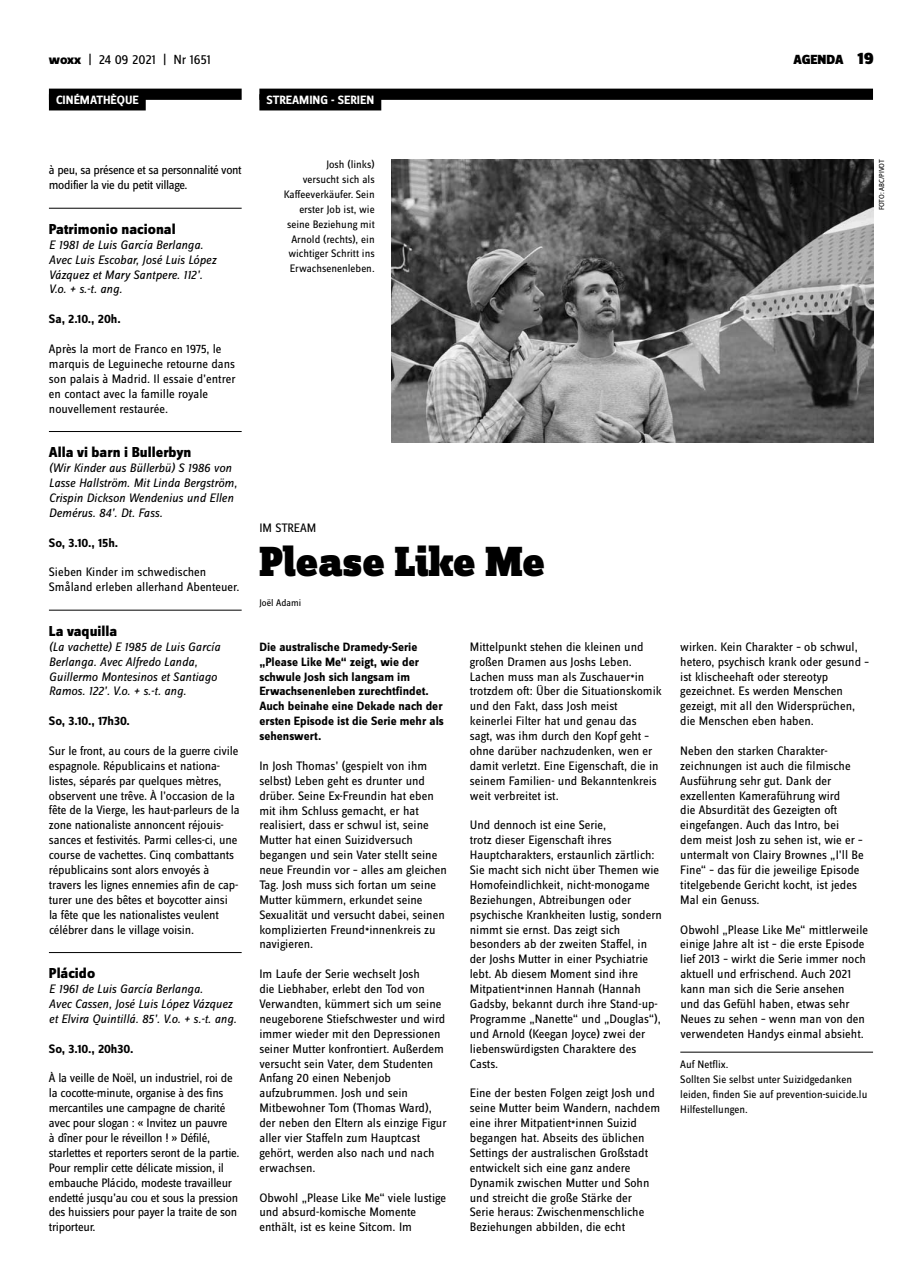
<style>
.page{position:relative;width:922px;height:1276px;background:#fff}
.page>*{position:absolute;margin:0;border:0;box-sizing:border-box;transform-origin:0 0}
.t1{font:900 43.75px "Zine Slab Dis";letter-spacing:-.01em;color:#000}
.t2{font:800 15px "Zine Sans Dis";color:#000}
.t3{font:13.75px "Zine Sans Dis";letter-spacing:-.01em;color:#000}
.t4{font:900 13.75px "Zine Sans Dis";color:#000}
.t5{font:12.75px/14.9px "Zine Sans Dis";color:#000}
.t6{font:italic 12.75px/14.9px "Zine Sans Dis";color:#000}
.t7{font:12.75px/14.9px "Zine Sans Dis";letter-spacing:-.02em;color:#000}
.t8{font:12.75px/14.9px "Zine Sans Dis";letter-spacing:-.03em;color:#000}
.t9{font:700 12.75px "Zine Sans Dis";color:#000}
.t10{font:700 12.5px/14.9px "Zine Sans Dis";color:#000}
.t11{font:700 12.5px "Zine Sans Dis";color:#fff}
.t12{font:11.25px/14.9px "Zine Sans Dis";color:#000;text-align:right}
.t13{font:10px "Zine Sans Dis";color:#000}
.t14{font:7.5px "Zine Sans Dis";letter-spacing:-.01em;color:#000}
.s1{font-weight:800}
.s2{font-size:17.5px}
</style>
<div class="page">
<div style="left:259px;top:89px;width:613px;height:11px;background:#000"></div>
<div style="left:259px;top:94px;width:122px;height:16px;background:#000"></div>
<img style="left:391px;top:159px;width:481px;height:283px">
<hr style="left:49px;top:208px;width:192px;height:1px;background:#000">
<hr style="left:49px;top:431px;width:192px;height:1px;background:#000">
<hr style="left:49px;top:610px;width:192px;height:1px;background:#000">
<hr style="left:49px;top:952px;width:192px;height:1px;background:#000">
<div style="left:49px;top:89px;width:192px;height:11px;background:#000"></div>
<div style="left:49px;top:94px;width:97px;height:16px;background:#000"></div>
<hr style="left:680px;top:1052px;width:192px;height:1px;background:#000">
<p class="t3" style="left:49px;top:53px;width:163px"><span class="s1">woxx</span> | 24 09 2021 | Nr 1651</p>
<p class="t4" style="left:793px;top:52px;width:82px">AGENDA <span class="s2">19</span></p>
<p class="t11" style="left:266px;top:93px;width:109px">STREAMING - SERIEN</p>
<p class="t11" style="left:56px;top:93px;width:84px">CINÉMATHÈQUE</p>
<p class="t8" style="left:49px;top:163px;width:194px">à peu, sa présence et sa personnalité vont modifier la vie du petit village.</p>
<p class="t2" style="left:49px;top:221px;width:128px">Patrimonio nacional</p>
<p class="t6" style="left:49px;top:237px;width:169px">E 1981 de Luis García Berlanga.<br>Avec Luis Escobar, José Luis López<br>Vázquez et Mary Santpere. 112’.<br>V.o. + s.-t. ang.</p>
<p class="t9" style="left:49px;top:312px;width:73px">Sa, 2.10., 20h.</p>
<p class="t5" style="left:49px;top:342px;width:188px">Après la mort de Franco en 1975, le marquis de Leguineche retourne dans son palais à Madrid. Il essaie d’entrer en contact avec la famille royale nouvellement restaurée.</p>
<p class="t2" style="left:49px;top:444px;width:144px">Alla vi barn i Bullerbyn</p>
<p class="t6" style="left:49px;top:460px;width:190px">(Wir Kinder aus Büllerbü) S 1986 von Lasse Hallström. Mit Linda Bergström, Crispin Dickson Wendenius und Ellen Demérus. 84’. Dt. Fass.</p>
<p class="t9" style="left:49px;top:536px;width:71px">So, 3.10., 15h.</p>
<p class="t5" style="left:49px;top:565px;width:192px">Sieben Kinder im schwedischen<br>Småland erleben allerhand Abenteuer.</p>
<p class="t2" style="left:49px;top:623px;width:70px">La vaquilla</p>
<p class="t6" style="left:49px;top:639px;width:173px">(La vachette) E 1985 de Luis García<br>Berlanga. Avec Alfredo Landa,<br>Guillermo Montesinos et Santiago<br>Ramos. 122’. V.o. + s.-t. ang.</p>
<p class="t9" style="left:49px;top:714px;width:82px">So, 3.10., 17h30.</p>
<p class="t5" style="left:49px;top:744px;width:192px">Sur le front, au cours de la guerre civile espagnole. Républicains et nationa&shy;listes, séparés par quelques mètres, observent une trêve. À l’occasion de la fête de la Vierge, les haut-parleurs de la zone nationaliste annoncent réjouis&shy;sances et festivités. Parmi celles-ci, une course de vachettes. Cinq combattants républicains sont alors envoyés à travers les lignes ennemies afin de cap&shy;turer une des bêtes et boycotter ainsi la fête que les nationalistes veulent célébrer dans le village voisin.</p>
<p class="t2" style="left:49px;top:965px;width:48px">Plácido</p>
<p class="t6" style="left:49px;top:981px;width:189px">E 1961 de Luis García Berlanga.<br>Avec Cassen, José Luis López Vázquez et Elvira Quintillá. 85’. V.o. + s.-t. ang.</p>
<p class="t9" style="left:49px;top:1042px;width:86px">So, 3.10., 20h30.</p>
<p class="t7" style="left:49px;top:1071px;width:192px">À la veille de Noël, un industriel, roi de la cocotte-minute, organise à des fins mercantiles une campagne de charité avec pour slogan : « Invitez un pauvre<br>à dîner pour le réveillon ! » Défilé, starlettes et reporters seront de la partie.<br>Pour remplir cette délicate mission, il embauche Plácido, modeste travailleur endetté jusqu’au cou et sous la pression des huissiers pour payer la traite de son triporteur.</p>
<p class="t12" style="left:283px;top:157px;width:92px">Josh (links)<br>versucht sich als<br>Kaffeeverkäufer. Sein erster Job ist, wie seine Beziehung mit<br>Arnold (rechts), ein wichtiger Schritt ins<br>Erwachsenenleben.</p>
<p class="t5" style="left:259px;top:520px;width:30px">Im Stream</p>
<h1 class="t1" style="left:259px;top:538px;width:287px">Please Like Me</h1>
<p class="t13" style="left:259px;top:598px;width:43px">Joël Adami</p>
<p class="t10" style="left:259px;top:640px;width:186px">Die australische Dramedy-Serie „Please Like Me“ zeigt, wie der schwule Josh sich langsam im<br>Erwachsenenleben zurechtfindet.<br>Auch beinahe eine Dekade nach der ersten Episode ist die Serie mehr als sehenswert.</p>
<p class="t5" style="left:259px;top:759px;width:189px">In Josh Thomas’ (gespielt von ihm selbst) Leben geht es drunter und drüber. Seine Ex-Freundin hat eben mit ihm Schluss gemacht, er hat realisiert, dass er schwul ist, seine Mutter hat einen Suizidversuch begangen und sein Vater stellt seine neue Freundin vor – alles am gleichen Tag. Josh muss sich fortan um seine Mutter kümmern, erkundet seine Sexualität und versucht dabei, seinen komplizierten Freund<sub>*</sub>innenkreis zu navigieren.</p>
<p class="t5" style="left:259px;top:967px;width:189px">Im Laufe der Serie wechselt Josh<br>die Liebhaber, erlebt den Tod von<br>Verwandten, kümmert sich um seine neugeborene Stiefschwester und wird immer wieder mit den Depressionen seiner Mutter konfrontiert. Außerdem versucht sein Vater, dem Studenten<br>Anfang 20 einen Nebenjob aufzubrummen. Josh und sein<br>Mitbewohner Tom (Thomas Ward), der neben den Eltern als einzige Figur aller vier Staffeln zum Hauptcast gehört, werden also nach und nach erwachsen.</p>
<p class="t5" style="left:259px;top:1190px;width:188px">Obwohl „Please Like Me“ viele lustige und absurd-komische Momente enthält, ist es keine Sitcom. Im</p>
<p class="t5" style="left:469px;top:639px;width:193px">Mittelpunkt stehen die kleinen und großen Dramen aus Joshs Leben.<br>Lachen muss man als Zuschauer<sub>*</sub>in trotzdem oft: Über die Situationskomik und den Fakt, dass Josh meist keinerlei Filter hat und genau das sagt, was ihm durch den Kopf geht – ohne darüber nachzudenken, wen er damit verletzt. Eine Eigenschaft, die in seinem Familien- und Bekanntenkreis weit verbreitet ist.</p>
<p class="t5" style="left:469px;top:818px;width:193px">Und dennoch ist eine Serie,<br>trotz dieser Eigenschaft ihres Hauptcharakters, erstaunlich zärtlich:<br>Sie macht sich nicht über Themen wie Homofeindlichkeit, nicht-monogame Beziehungen, Abtreibungen oder psychische Krankheiten lustig, sondern nimmt sie ernst. Das zeigt sich besonders ab der zweiten Staffel, in der Joshs Mutter in einer Psychiatrie lebt. Ab diesem Moment sind ihre Mitpatient<sub>*</sub>innen Hannah (Hannah Gadsby, bekannt durch ihre Stand-up-Programme „Nanette“ und „Douglas“), und Arnold (Keegan Joyce) zwei der liebenswürdigsten Charaktere des Casts.</p>
<p class="t5" style="left:469px;top:1086px;width:192px">Eine der besten Folgen zeigt Josh und seine Mutter beim Wandern, nachdem eine ihrer Mitpatient<sub>*</sub>innen Suizid begangen hat. Abseits des üblichen Settings der australischen Großstadt entwickelt sich eine ganz andere Dynamik zwischen Mutter und Sohn und streicht die große Stärke der<br>Serie heraus: Zwischenmenschliche Beziehungen abbilden, die echt</p>
<p class="t14" style="left:877px;top:210px;width:52px;rotate:-90deg">Foto: ABC/Pivot</p>
<p class="t5" style="left:680px;top:639px;width:190px">wirken. Kein Charakter – ob schwul, hetero, psychisch krank oder gesund – ist klischeehaft oder stereotyp gezeichnet. Es werden Menschen gezeigt, mit all den Widersprüchen, die Menschen eben haben.</p>
<p class="t5" style="left:680px;top:744px;width:185px">Neben den starken Charakter&shy;zeichnungen ist auch die filmische<br>Ausführung sehr gut. Dank der exzellenten Kameraführung wird<br>die Absurdität des Gezeigten oft eingefangen. Auch das Intro, bei dem meist Josh zu sehen ist, wie er – untermalt von Clairy Brownes „I’ll Be<br>Fine“ – das für die jeweilige Episode titelgebende Gericht kocht, ist jedes<br>Mal ein Genuss.</p>
<p class="t5" style="left:680px;top:922px;width:189px">Obwohl „Please Like Me“ mittlerweile einige Jahre alt ist – die erste Episode lief 2013 – wirkt die Serie immer noch aktuell und erfrischend. Auch 2021 kann man sich die Serie ansehen<br>und das Gefühl haben, etwas sehr Neues zu sehen – wenn man von den verwendeten Handys einmal absieht.</p>
<p class="t12" style="left:680px;top:1057px;width:188px;text-align:left">Auf Netflix.<br>Sollten Sie selbst unter Suizidgedanken leiden, finden Sie auf prevention-suicide.lu<br>Hilfestellungen.</p>
</div>
